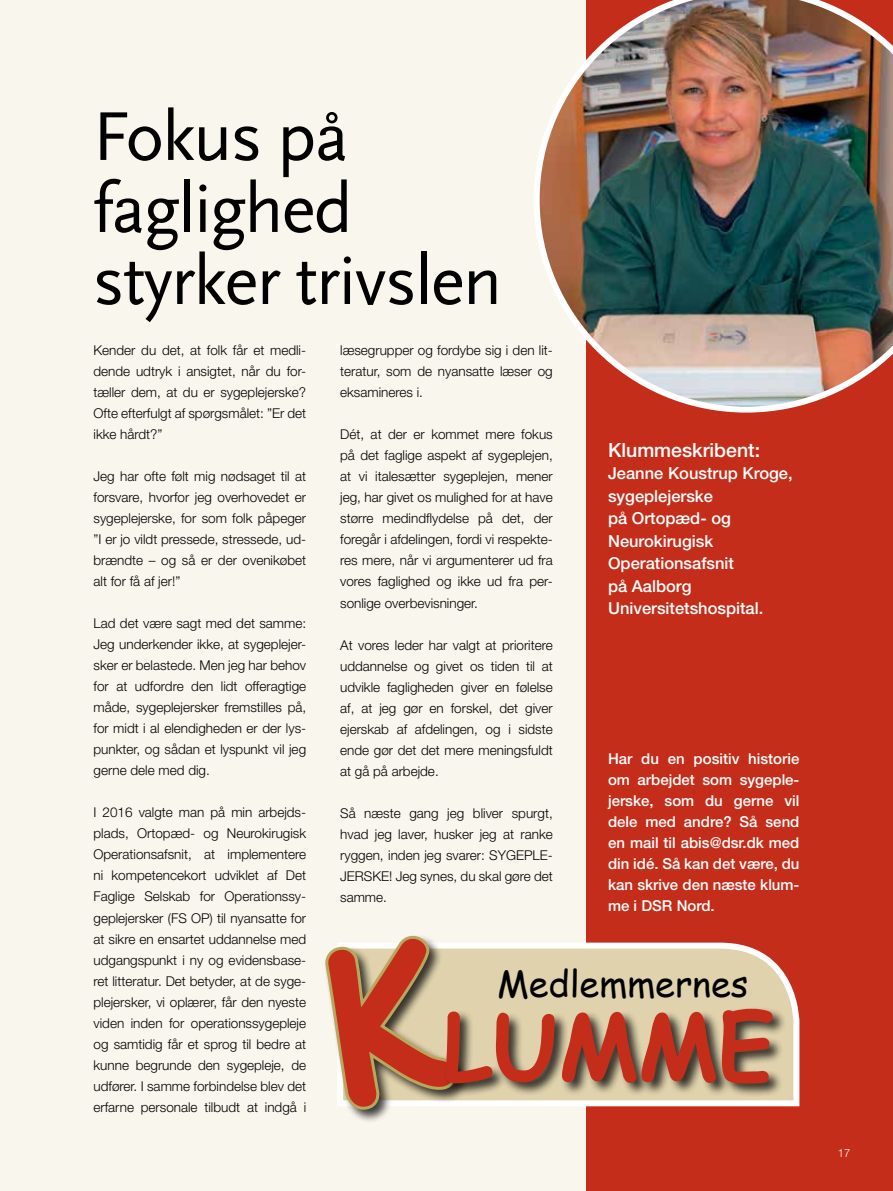
<style>
.page{position:relative;width:893px;height:1191px;background:#f9f6ee}
.page>*{position:absolute;margin:0;border:0;box-sizing:border-box;transform-origin:0 0}
.t1{font:700 90px "Comic Sans MS";color:#c32d1a}
.t2{font:72px/72px "Scala Sans";letter-spacing:-.025em;color:#000}
.t3{font:36px "Comic Sans MS";color:#000}
.t4{font:500 19.5px "Helvetica Neue";color:#fff}
.t5{font:500 16.5px/22.5px "Helvetica Neue";color:#fff}
.t6{font:500 15px/21px "Helvetica Neue";color:#fff;text-align:justify}
.t7{font:300 13.5px/21px "Helvetica Neue";color:#000;text-align:justify}
.t8{font:300 11.25px "Helvetica Neue";color:#fff}
</style>
<div class="page">
<div style="left:587px;top:0;width:306px;height:1191px;background:#c32d1a"></div>
<img style="left:534px;top:0;width:359px;height:412px">
<svg style="left:470px;top:939px;width:330px;height:170px;background:#e2cbae"></svg>
<div style="left:323px;top:934px;width:147px;height:189px;background:#000;opacity:.75"></div>
<div style="left:444px;top:1006px;width:342px;height:91px;background:#000;opacity:.75"></div>
<svg style="left:323px;top:934px;width:138px;height:180px"></svg>
<h2 class="t2" style="left:93px;top:102px;width:411px">Fokus på faglighed styrker trivslen</h2>
<p class="t7" style="left:94px;top:339px;width:214px">Kender du det, at folk får et medli&shy;dende udtryk i ansigtet, når du for&shy;tæller dem, at du er sygeplejerske?<br>Ofte efterfulgt af spørgsmålet: ”Er det ikke hårdt?”</p>
<p class="t7" style="left:94px;top:465px;width:214px">Jeg har ofte følt mig nødsaget til at forsvare, hvorfor jeg overhovedet er sygeplejerske, for som folk påpeger ”I er jo vildt pressede, stressede, ud&shy;brændte – og så er der ovenikøbet alt for få af jer!”</p>
<p class="t7" style="left:94px;top:612px;width:214px">Lad det være sagt med det samme:<br>Jeg underkender ikke, at sygeplejer&shy;sker er belastede. Men jeg har behov for at udfordre den lidt offeragtige måde, sygeplejersker fremstilles på, for midt i al elendigheden er der lys&shy;punkter, og sådan et lyspunkt vil jeg gerne dele med dig.</p>
<p class="t7" style="left:94px;top:802px;width:214px">I 2016 valgte man på min arbejds&shy;plads, Ortopæd- og Neurokirugisk Operationsafsnit, at implementere ni kompetencekort udviklet af Det Faglige Selskab for Operationssy&shy;geplejersker (FS OP) til nyansatte for at sikre en ensartet uddannelse med udgangspunkt i ny og evidensbase&shy;ret litteratur. Det betyder, at de syge&shy;plejersker, vi oplærer, får den nyeste viden inden for operationssygepleje og samtidig får et sprog til bedre at kunne begrunde den sygepleje, de udfører. I samme forbindelse blev det erfarne personale tilbudt at indgå i</p>
<p class="t7" style="left:340px;top:340px;width:214px">læsegrupper og fordybe sig i den lit&shy;teratur, som de nyansatte læser og eksamineres i.</p>
<p class="t7" style="left:340px;top:424px;width:214px">Dét, at der er kommet mere fokus på det faglige aspekt af sygeplejen, at vi italesætter sygeplejen, mener jeg, har givet os mulighed for at have større medindflydelse på det, der foregår i afdelingen, fordi vi respekte&shy;res mere, når vi argumenterer ud fra vores faglighed og ikke ud fra per&shy;sonlige overbevisninger.</p>
<p class="t7" style="left:340px;top:634px;width:214px">At vores leder har valgt at prioritere uddannelse og givet os tiden til at udvikle fagligheden giver en følelse af, at jeg gør en forskel, det giver ejerskab af afdelingen, og i sidste ende gør det det mere meningsfuldt at gå på arbejde.</p>
<p class="t7" style="left:340px;top:802px;width:214px">Så næste gang jeg bliver spurgt, hvad jeg laver, husker jeg at ranke ryggen, inden jeg svarer: SYGEPLE-JERSKE! Jeg synes, du skal gøre det samme.</p>
<h3 class="t4" style="left:608px;top:438px;width:154px">Klummeskribent:</h3>
<p class="t5" style="left:608px;top:462px;width:186px">Jeanne Koustrup Kroge, sygeplejerske<br>på Ortopæd- og<br>Neurokirugisk<br>Operationsafsnit<br>på Aalborg<br>Universitetshospital.</p>
<p class="t6" style="left:608px;top:748px;width:193px">Har du en positiv historie om arbejdet som sygeple&shy;jerske, som du gerne vil dele med andre? Så send en mail til abis@dsr.dk med din idé. Så kan det være, du kan skrive den næste klum&shy;me i DSR Nord.</p>
<h3 class="t3" style="left:497px;top:956px;width:253px">Medlemmernes</h3>
<h1 class="t1" style="left:443px;top:980px;width:333px">LUMME</h1>
<p class="t8" style="left:838px;top:1146px;width:14px">17</p>
</div>
